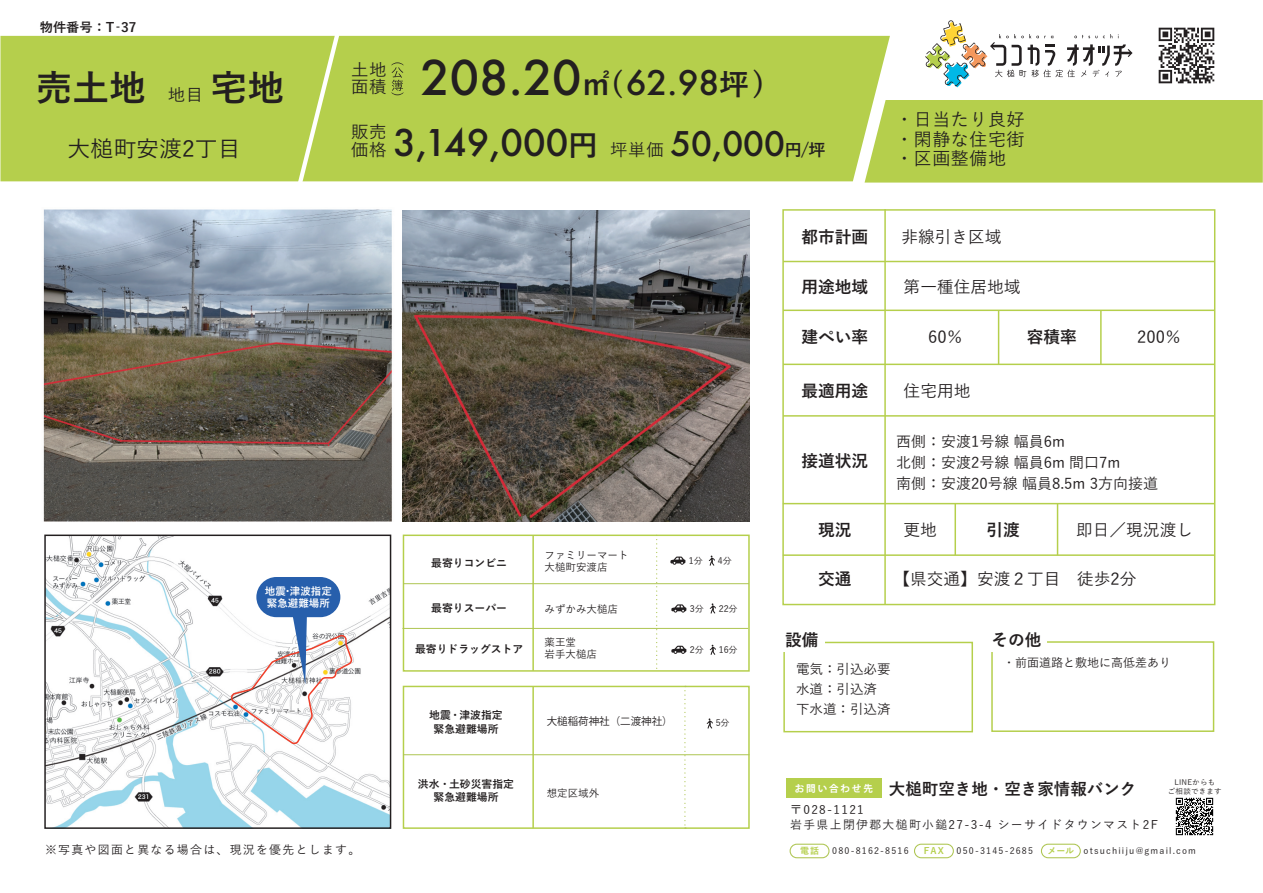
<style>
.page{position:relative;width:1263px;height:893px;background:#fff}
.page>*{position:absolute;margin:0;border:0;box-sizing:border-box;transform-origin:0 0}
.t1{font:500 46.5px "Futura";color:#231f20}
.t2{font:700 36px "Yu Go";color:#231f20}
.t3{font:500 35.85px "Futura";color:#231f20}
.t4{font:500 33px "Futura";color:#231f20}
.t5{font:500 22.5px "Yu Go";color:#231f20}
.t6{font:500 18px/19.5px "Yu Go";letter-spacing:.03em;color:#231f20}
.t7{font:500 17.1px/17.9px "Yu Go";letter-spacing:.04em;color:#231f20}
.t8{font:500 16.65px "Yu Go";color:#231f20}
.t9{font:700 16.65px "Yu Go";color:#231f20}
.t10{font:700 16.5px "Yu Go";color:#231f20}
.t11{font:500 15px/21px "Yu Go";color:#231f20}
.t12{font:500 13.5px/20.1px "Yu Go";color:#231f20}
.t13{font:700 12.9px "Yu Go";color:#231f20}
.t14{font:500 12px "Yu Go";color:#231f20}
.t15{font:500 11.85px/14.4px "Yu Go";letter-spacing:.11em;color:#231f20}
.t16{font:700 10.8px/13.5px "Yu Go";color:#231f20;text-align:center}
.t17{font:500 10.5px/11.9px "Yu Go";color:#231f20}
.t18{font:700 10.5px/12.5px "Yu Go";color:#fff}
.t19{font:10.5px "Koz Go Pr 6 N";color:#231f20}
.t20{font:700 9.6px "Koz Go Pr 6 N";letter-spacing:.19em;color:#fff}
.t21{font:500 9px "Yu Go";letter-spacing:.13em;color:#231f20}
.t22{font:700 9px "Yu Go";color:#b5cf4c}
.t23{font:500 7.5px/9.8px "Yu Go";letter-spacing:.03em;color:#231f20;text-align:center}
.s1{font-family:"Yu Go";font-weight:700;font-size:28.5px}
.s2{font-family:"Yu Go";font-weight:700;font-size:29.25px}
.s3{font-size:33px}
.s4{font-family:"Yu Go";font-weight:700;font-size:16.65px}
.s5{font-weight:700;color:#b5cf4c}
</style>
<div class="page">
<div style="left:0;top:36px;width:890px;height:145px;background:#b5cf4c"></div>
<svg style="left:295px;top:35px;width:47px;height:147px;background:#bcd35e"></svg>
<div style="left:864px;top:100px;width:399px;height:83px;background:#b5cf4c"></div>
<img style="left:1158px;top:27px;width:57px;height:57px">
<svg style="left:925px;top:20px;width:207px;height:67px"></svg>
<div style="left:991px;top:641px;width:223px;height:91px;border:1px solid #b5cf4c"></div>
<div style="left:987px;top:630px;width:60px;height:21px;background:#fff"></div>
<hr style="left:783px;top:261px;width:432px;height:1px;background:#b5cf4c">
<hr style="left:783px;top:310px;width:432px;height:1px;background:#b5cf4c">
<hr style="left:783px;top:364px;width:432px;height:1px;background:#b5cf4c">
<hr style="left:783px;top:415px;width:432px;height:2px;background:#b5cf4c">
<hr style="left:783px;top:503px;width:431px;height:1px;background:#b5cf4c">
<hr style="left:783px;top:554px;width:431px;height:2px;background:#b5cf4c">
<div style="left:403px;top:535px;width:347px;height:137px;border:1px solid #b5cf4c"></div>
<svg style="left:670px;top:557px;width:15px;height:8px"></svg>
<svg style="left:656px;top:535px;width:1px;height:136px"></svg>
<hr style="left:532px;top:535px;width:2px;height:136px;background:#b5cf4c">
<hr style="left:403px;top:583px;width:346px;height:1px;background:#aec552">
<hr style="left:402px;top:628px;width:346px;height:1px;background:#aec552">
<div style="left:403px;top:686px;width:347px;height:143px;border:1px solid #b5cf4c"></div>
<hr style="left:532px;top:686px;width:2px;height:142px;background:#b5cf4c">
<hr style="left:403px;top:754px;width:346px;height:1px;background:#aec552">
<svg style="left:684px;top:686px;width:2px;height:143px"></svg>
<div style="left:786px;top:778px;width:96px;height:20px;background:#b5cf4c"></div>
<div style="left:790px;top:844px;width:39px;height:14px;border:1px solid #aec552;border-radius:7px"></div>
<div style="left:914px;top:844px;width:40px;height:14px;border:1px solid #aec552;border-radius:7px"></div>
<div style="left:1041px;top:844px;width:40px;height:14px;border:1px solid #aec552;border-radius:7px"></div>
<img style="left:1175px;top:797px;width:39px;height:39px">
<svg style="left:391px;top:62px;width:13px;height:33px"></svg>
<img style="left:46px;top:537px;width:343px;height:290px">
<div style="left:44px;top:535px;width:347px;height:294px;border:1px solid #231f20"></div>
<img style="left:43px;top:209px;width:360px;height:312px">
<img style="left:403px;top:210px;width:347px;height:311px">
<svg style="left:230px;top:596px;width:123px;height:150px"></svg>
<div style="left:256px;top:577px;width:84px;height:40px;background:#275fac;border-radius:20px"></div>
<hr style="left:1100px;top:310px;width:1px;height:54px;background:#b5cf4c">
<hr style="left:998px;top:310px;width:1px;height:54px;background:#b5cf4c">
<hr style="left:884px;top:209px;width:2px;height:395px;background:#b5cf4c">
<hr style="left:1057px;top:504px;width:1px;height:51px;background:#b5cf4c">
<hr style="left:954px;top:504px;width:2px;height:51px;background:#b5cf4c">
<div style="left:783px;top:642px;width:190px;height:90px;border:1px solid #b5cf4c"></div>
<div style="left:779px;top:630px;width:45px;height:22px;background:#fff"></div>
<svg style="left:709px;top:556px;width:6px;height:10px"></svg>
<svg style="left:671px;top:604px;width:15px;height:9px"></svg>
<svg style="left:710px;top:603px;width:6px;height:11px"></svg>
<svg style="left:671px;top:646px;width:15px;height:8px"></svg>
<svg style="left:710px;top:645px;width:6px;height:10px"></svg>
<svg style="left:707px;top:718px;width:6px;height:11px"></svg>
<h3 class="t13" style="left:40px;top:20px;width:98px">物件番号：T‐37</h3>
<h1 class="t1" style="left:420px;top:57px;width:346px">208.20<span class="s1">㎡</span><span class="s2">(</span><span class="s3">62.98</span><span class="s2">坪 )</span></h1>
<h3 class="t7" style="left:351px;top:58px;width:37px">土地</h3>
<h2 class="t2" style="left:36px;top:68px;width:112px">売土地</h2>
<h2 class="t2" style="left:211px;top:68px;width:75px">宅地</h2>
<h3 class="t5" style="left:67px;top:128px;width:175px">大槌町安渡2丁目</h3>
<h3 class="t4" style="left:670px;top:129px;width:157px">50,000<span class="s4">円/坪</span></h3>
<h3 class="t7" style="left:168px;top:84px;width:37px">地目</h3>
<h3 class="t7" style="left:351px;top:76px;width:37px">面積</h3>
<h3 class="t7" style="left:351px;top:121px;width:37px">販売価格</h3>
<h3 class="t3" style="left:393px;top:127px;width:206px">3,149,000<span class="s2">円</span></h3>
<h3 class="t7" style="left:610px;top:139px;width:55px">坪単価</h3>
<h3 class="t6" style="left:895px;top:107px;width:131px">・日当たり良好・閑静な住宅街</h3>
<h3 class="t6" style="left:895px;top:147px;width:112px">・区画整備地</h3>
<h3 class="t8" style="left:901px;top:221px;width:102px">非線引き区域</h3>
<h3 class="t9" style="left:801px;top:227px;width:68px">都市計画</h3>
<h3 class="t9" style="left:801px;top:277px;width:68px">用途地域</h3>
<h3 class="t9" style="left:801px;top:328px;width:68px">建ぺい率</h3>
<h3 class="t9" style="left:1027px;top:328px;width:52px">容積率</h3>
<h3 class="t9" style="left:801px;top:381px;width:68px">最適用途</h3>
<h3 class="t8" style="left:904px;top:271px;width:118px">第一種住居地域</h3>
<h3 class="t8" style="left:928px;top:322px;width:37px">60％</h3>
<h3 class="t8" style="left:904px;top:375px;width:68px">住宅用地</h3>
<h3 class="t8" style="left:1137px;top:322px;width:46px">200％</h3>
<p class="t18" style="left:265px;top:585px;width:68px">地震・津波指定緊急避難場所</p>
<h3 class="t15" style="left:45px;top:841px;width:317px">※写真や図面と異なる場合は、現況を優先とします。</h3>
<h3 class="t9" style="left:801px;top:452px;width:68px">接道状況</h3>
<h3 class="t11" style="left:896px;top:429px;width:263px">西側：安渡1号線 幅員6m<br>北側：安渡2号線 幅員6m 間口7m<br>南側：安渡20号線 幅員8.5m 3方向接道</h3>
<h3 class="t9" style="left:818px;top:521px;width:35px">現況</h3>
<h3 class="t9" style="left:986px;top:521px;width:35px">引渡</h3>
<h3 class="t8" style="left:903px;top:515px;width:35px">更地</h3>
<h3 class="t8" style="left:1076px;top:515px;width:118px">即日／現況渡し</h3>
<p class="t16" style="left:431px;top:556px;width:77px">最寄りコンビニ</p>
<p class="t17" style="left:544px;top:548px;width:86px">ファミリーマート大槌町安渡店</p>
<p class="t16" style="left:431px;top:602px;width:77px">最寄りスーパー</p>
<p class="t16" style="left:415px;top:642px;width:110px">最寄りドラッグストア</p>
<p class="t17" style="left:544px;top:601px;width:75px">みずかみ大槌店</p>
<p class="t17" style="left:544px;top:635px;width:54px">薬王堂<br>岩手大槌店</p>
<p class="t21" style="left:689px;top:553px;width:15px">1分</p>
<p class="t21" style="left:718px;top:553px;width:15px">4分</p>
<p class="t21" style="left:690px;top:600px;width:15px">3分</p>
<p class="t21" style="left:719px;top:600px;width:20px">22分</p>
<p class="t21" style="left:690px;top:642px;width:15px">2分</p>
<p class="t21" style="left:719px;top:642px;width:20px">16分</p>
<p class="t16" style="left:429px;top:709px;width:75px">地震・津波指定緊急避難場所</p>
<p class="t19" style="left:547px;top:715px;width:128px">大槌稲荷神社（二渡神社）</p>
<p class="t21" style="left:716px;top:714px;width:15px">5分</p>
<h3 class="t9" style="left:818px;top:570px;width:35px">交通</h3>
<h3 class="t8" style="left:893px;top:564px;width:244px">【県交通】安渡２丁目　徒歩2分</h3>
<h3 class="t9" style="left:785px;top:631px;width:35px">設備</h3>
<h3 class="t12" style="left:796px;top:657px;width:96px">電気：引込必要水道：引込済下水道：引込済</h3>
<h3 class="t9" style="left:991px;top:630px;width:52px">その他</h3>
<h3 class="t14" style="left:1003px;top:651px;width:170px">・前面道路と敷地に高低差あり</h3>
<p class="t16" style="left:418px;top:777px;width:98px">洪水・土砂災害指定緊急避難場所</p>
<p class="t17" style="left:547px;top:786px;width:54px">想定区域外</p>
<h3 class="t10" style="left:889px;top:780px;width:249px">大槌町空き地・空き家情報バンク</h3>
<h3 class="t15" style="left:790px;top:801px;width:369px">〒028-1121<br>岩手県上閉伊郡大槌町小鎚27-3-4 シーサイドタウンマスト2F</h3>
<p class="t20" style="left:795px;top:783px;width:79px">お問い合わせ先</p>
<p class="t23" style="left:1168px;top:776px;width:55px">LINEからも<br>ご相談できます</p>
<p class="t22" style="left:800px;top:845px;width:21px">電話</p>
<p class="t21" style="left:832px;top:842px;width:78px">080-8162-8516</p>
<p class="t21" style="left:957px;top:842px;width:78px">050-3145-2685</p>
<p class="t22" style="left:924px;top:845px;width:21px">FAX</p>
<p class="t21" style="left:1047px;top:842px;width:150px"><span class="s5">メール</span> otsuchiiju@gmail.com</p>
</div>
